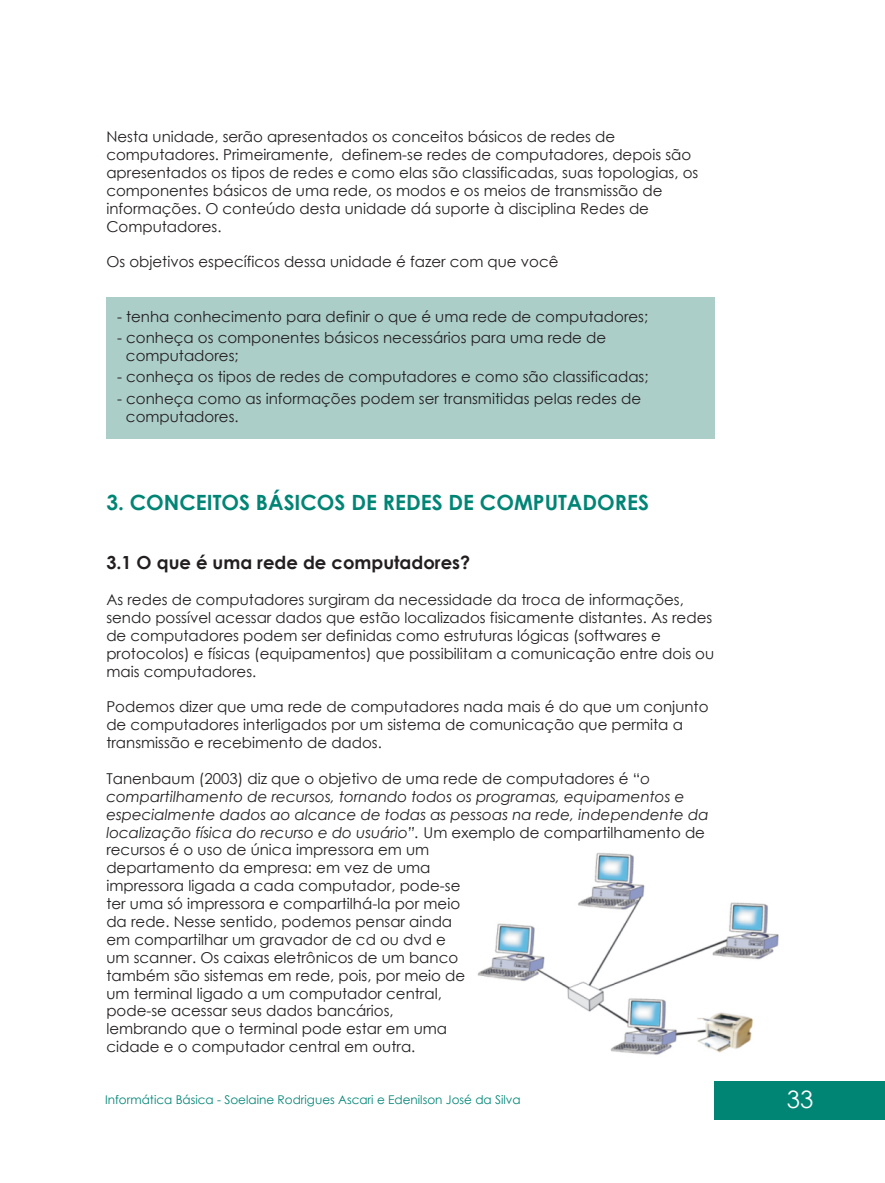
<style>
.page{position:relative;width:885px;height:1183px;background:#fff}
.page>*{position:absolute;margin:0;border:0;box-sizing:border-box;transform-origin:0 0}
.t1{font:24px "Century Gothic";color:#fff}
.t2{font:700 21px "Century Gothic";color:#008575}
.t3{font:700 18px "Century Gothic";color:#231f20}
.t4{font:15px/17.9px "Century Gothic";color:#231f20}
.t5{font:12px "Century Gothic";color:#008575}
.s1{font-style:italic}
</style>
<div class="page">
<div style="left:106px;top:297px;width:608px;height:141px;background:#accec9"></div>
<div style="left:714px;top:1080px;width:170px;height:38px;background:#008575"></div>
<img style="left:477px;top:853px;width:302px;height:202px">
<p class="t4" style="left:106px;top:129px;width:593px">Nesta unidade, serão apresentados os conceitos básicos de redes de computadores. Primeiramente, definem-se redes de computadores, depois são apresentados os tipos de redes e como elas são classificadas, suas topologias, os componentes básicos de uma rede, os modos e os meios de transmissão de informações. O conteúdo desta unidade dá suporte à disciplina Redes de Computadores.</p>
<p class="t4" style="left:106px;top:254px;width:453px">Os objetivos específicos dessa unidade é fazer com que você</p>
<p class="t4" style="left:117px;top:308px;width:532px">- tenha conhecimento para definir o que é uma rede de computadores;</p>
<p class="t4" style="left:126px;top:330px;width:481px;text-indent:-9px">- conheça os componentes básicos necessários para uma rede de computadores;</p>
<p class="t4" style="left:117px;top:369px;width:533px">- conheça os tipos de redes de computadores e como são classificadas;</p>
<p class="t4" style="left:126px;top:391px;width:516px;text-indent:-9px">- conheça como as informações podem ser transmitidas pelas redes de computadores.</p>
<h2 class="t2" style="left:106px;top:494px;width:544px">3. CONCEITOS BÁSICOS DE REDES DE COMPUTADORES</h2>
<p class="t3" style="left:106px;top:555px;width:365px">3.1 O que é uma rede de computadores?</p>
<p class="t4" style="left:106px;top:592px;width:609px">As redes de computadores surgiram da necessidade da troca de informações, sendo possível acessar dados que estão localizados fisicamente distantes. As redes de computadores podem ser definidas como estruturas lógicas (softwares e protocolos) e físicas (equipamentos) que possibilitam a comunicação entre dois ou mais computadores.</p>
<p class="t4" style="left:106px;top:699px;width:603px">Podemos dizer que uma rede de computadores nada mais é do que um conjunto de computadores interligados por um sistema de comunicação que permita a transmissão e recebimento de dados.</p>
<p class="t4" style="left:106px;top:770px;width:603px">Tanenbaum (2003) diz que o objetivo de uma rede de computadores é “<span class="s1">o compartilhamento de recursos, tornando todos os programas, equipamentos e especialmente dados ao alcance de todas as pessoas na rede, independente da localização física do recurso e do usuário”.</span> Um exemplo de compartilhamento de recursos é o uso de única impressora em um<br>departamento da empresa: em vez de uma<br>impressora ligada a cada computador, pode-se<br>ter uma só impressora e compartilhá-la por meio<br>da rede. Nesse sentido, podemos pensar ainda<br>em compartilhar um gravador de cd ou dvd e<br>um scanner. Os caixas eletrônicos de um banco<br>também são sistemas em rede, pois, por meio de<br>um terminal ligado a um computador central,<br>pode-se acessar seus dados bancários,<br>lembrando que o terminal pode estar em uma<br>cidade e o computador central em outra.</p>
<p class="t5" style="left:105px;top:1094px;width:417px">Informática Básica - Soelaine Rodrigues Ascari e Edenilson José da Silva</p>
<h1 class="t1" style="left:786px;top:1090px;width:28px">33</h1>
</div>
